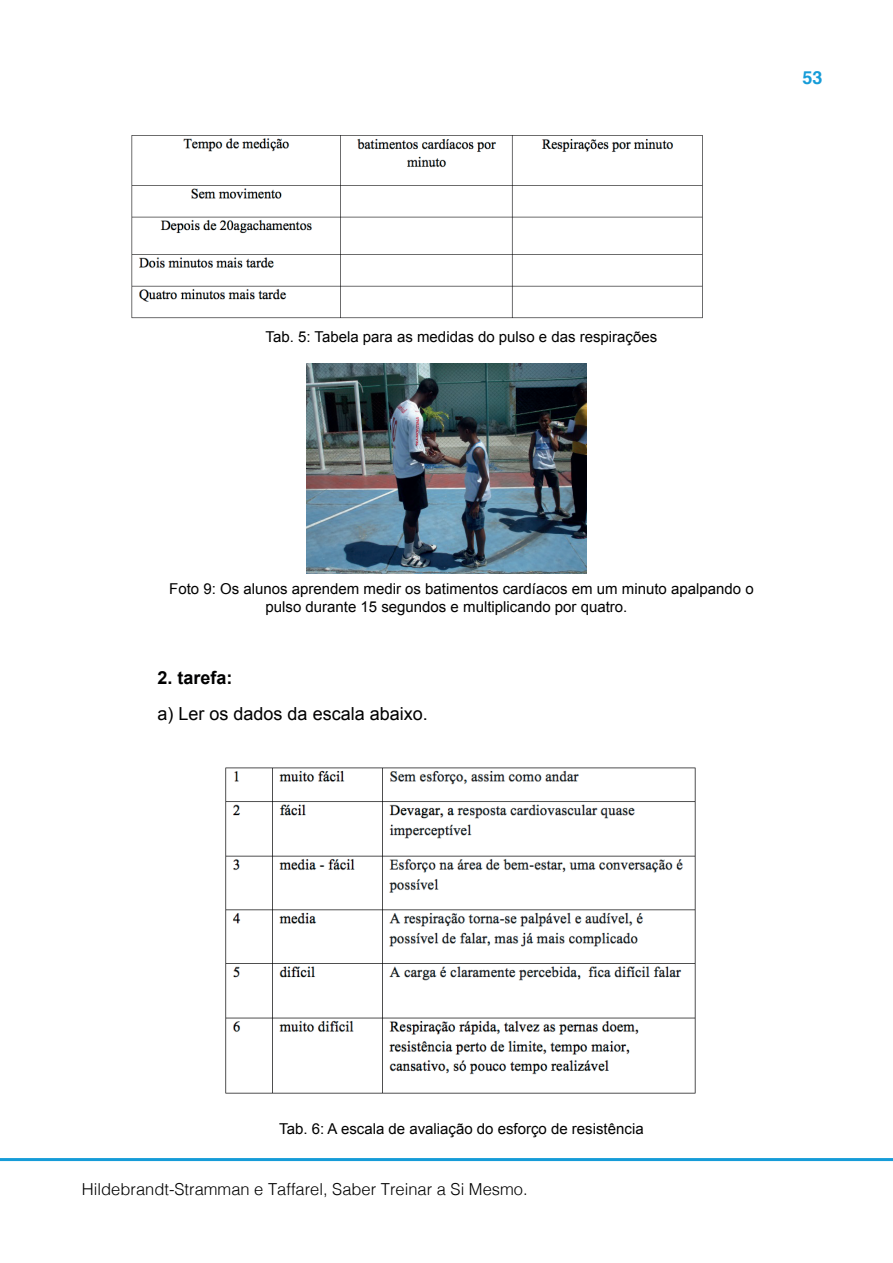
<style>
.page{position:relative;width:893px;height:1263px;background:#fff}
.page>*{position:absolute;margin:0;border:0;box-sizing:border-box;transform-origin:0 0}
.t1{font:18px "Arial";color:#000001}
.t2{font:700 18px "Arial";color:#000001}
.t3{font:700 18px "Helvetica";color:#169cd8}
.t4{font:300 16.5px "Helvetica";color:#000001}
.t5{font:15px/18px "Arial";color:#000001}
</style>
<div class="page">
<hr style="left:0;top:1158px;width:893px;height:3px;background:#169cd8">
<img style="left:131px;top:135px;width:572px;height:184px">
<img style="left:306px;top:363px;width:280px;height:210px">
<img style="left:225px;top:767px;width:471px;height:327px">
<p class="t3" style="left:803px;top:63px;width:22px">53</p>
<p class="t5" style="left:266px;top:328px;width:393px">Tab. 5: Tabela para as medidas do pulso e das respirações</p>
<p class="t5" style="left:266px;top:580px;width:490px;text-indent:-96px">Foto 9: Os alunos aprendem medir os batimentos cardíacos em um minuto apalpando o pulso durante 15 segundos e multiplicando por quatro.</p>
<p class="t2" style="left:158px;top:666px;width:77px">2. tarefa:</p>
<p class="t1" style="left:158px;top:702px;width:272px">a) Ler os dados da escala abaixo.</p>
<p class="t5" style="left:279px;top:1120px;width:366px">Tab. 6: A escala de avaliação do esforço de resistência</p>
<p class="t4" style="left:82px;top:1175px;width:447px">Hildebrandt-Stramman e Taffarel, Saber Treinar a Si Mesmo.</p>
</div>
